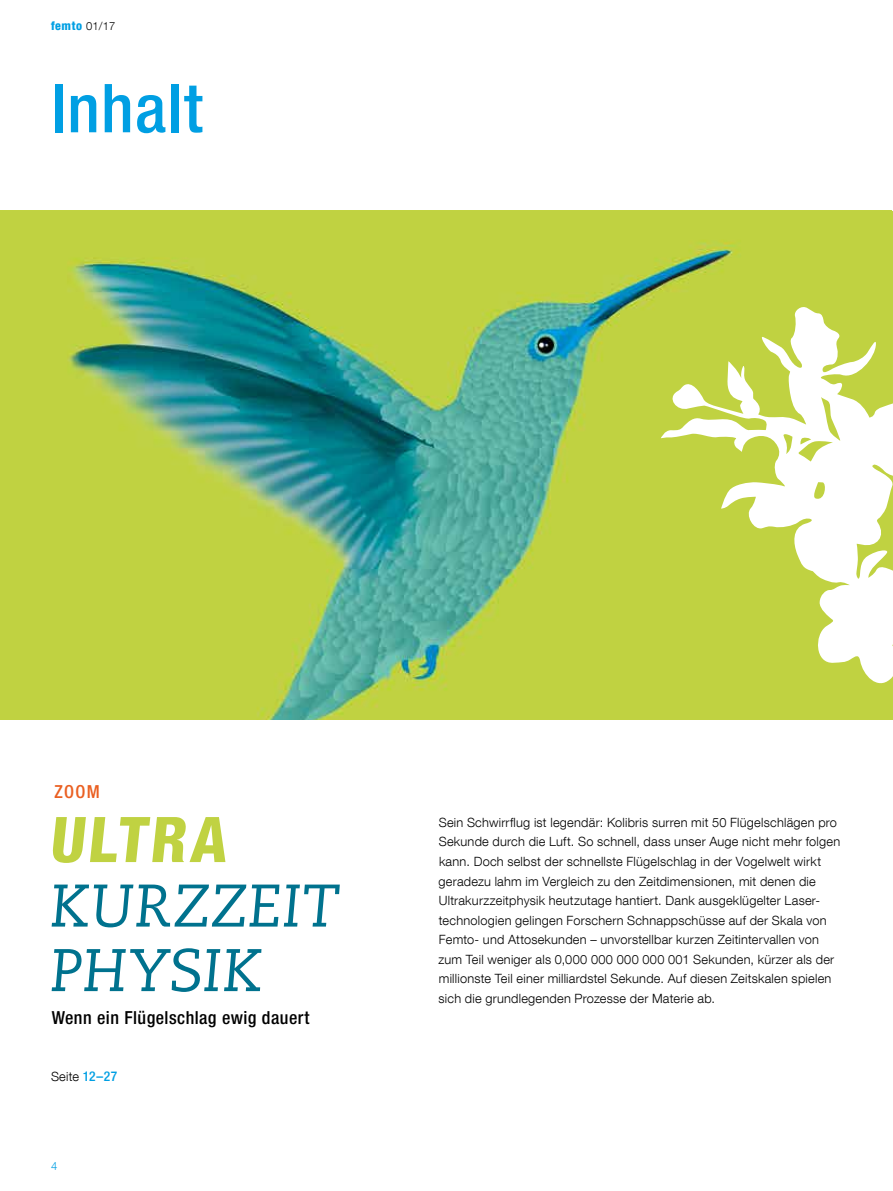
<style>
.page{position:relative;width:893px;height:1191px;background:#fff}
.page>*{position:absolute;margin:0;border:0;box-sizing:border-box;transform-origin:0 0}
.t1{font:67.5px "Desy Neue Helvetica 67 Cond M";letter-spacing:.02em;color:#009fe3}
.t2{font:63px "Desy Neue Helvetica 87 Cond H";color:#c0d242}
.t3{font:italic 60px/64.5px "Caecilia LT Std";letter-spacing:.015em;color:#00728e}
.t4{font:18px "Desy Neue Helvetica 67 Cond M";letter-spacing:.025em;color:#000}
.t5{font:18px "Desy Neue Helvetica 67 Cond M";color:#ea5f21}
.t6{font:300 12.75px/19.5px "Desy Neue Helvetica 45";letter-spacing:.02em;color:#000}
.t7{font:12px "Desy Neue Helvetica 87 Cond H";letter-spacing:.05em;color:#009fe3}
.t8{font:300 11.25px "Desy Neue Helvetica 45";color:#009fe3}
.s1{font-family:"Desy Neue Helvetica 45";font-weight:300;font-size:11.25px;color:#000}
.s2{font-family:"Desy Neue Helvetica 67 Cond M";font-weight:400;font-size:13.5px;color:#009fe3}
</style>
<div class="page">
<img style="left:0;top:211px;width:892px;height:508px">
<svg style="left:661px;top:304px;width:232px;height:415px;fill:#c0d241"></svg>
<p class="t7" style="left:51px;top:18px;width:66px">femto <span class="s1">01/17</span></p>
<h1 class="t1" style="left:51px;top:68px;width:153px">Inhalt</h1>
<h3 class="t5" style="left:55px;top:780px;width:47px">ZOOM</h3>
<h2 class="t2" style="left:49px;top:801px;width:186px">ULTRA</h2>
<h3 class="t3" style="left:50px;top:875px;width:291px">KURZZEIT<br>PHYSIK</h3>
<h3 class="t4" style="left:52px;top:1006px;width:259px">Wenn ein Flügelschlag ewig dauert</h3>
<p class="t6" style="left:51px;top:1066px;width:68px">Seite <span class="s2">12–27</span></p>
<p class="t8" style="left:51px;top:1158px;width:8px">4</p>
<p class="t6" style="left:438px;top:812px;width:403px">Sein Schwirrflug ist legendär: Kolibris surren mit 50 Flügelschlägen pro Sekunde durch die Luft. So schnell, dass unser Auge nicht mehr folgen kann. Doch selbst der schnellste Flügelschlag in der Vogelwelt wirkt geradezu lahm im Vergleich zu den Zeitdimensionen, mit denen die Ultrakurzzeitphysik heutzutage hantiert. Dank ausgeklügelter Laser&shy;technologien gelingen Forschern Schnappschüsse auf der Skala von Femto- und Attosekunden – unvorstellbar kurzen Zeitintervallen von zum Teil weniger als 0,000 000 000 000 001 Sekunden, kürzer als der millionste Teil einer milliardstel Sekunde. Auf diesen Zeitskalen spielen sich die grundlegenden Prozesse der Materie ab.</p>
</div>
